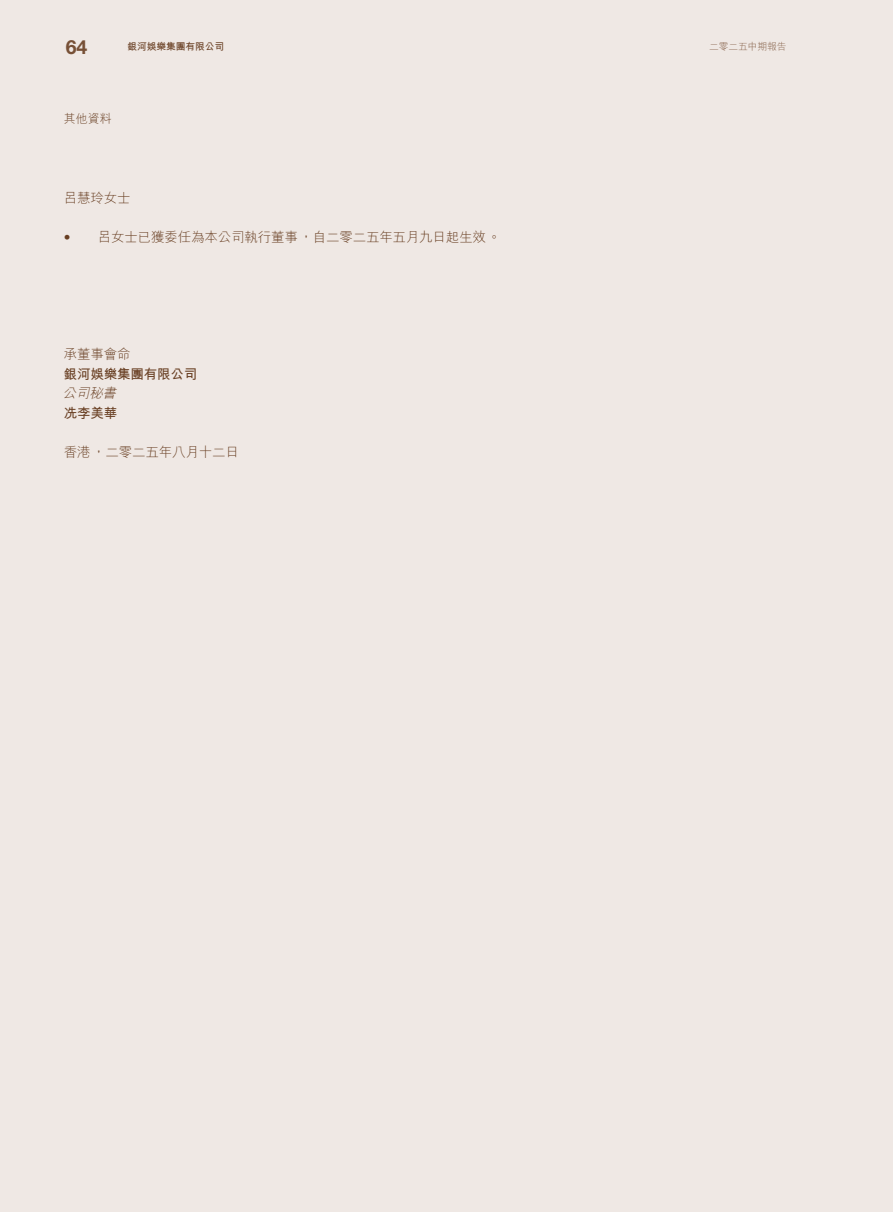
<style>
.page{position:relative;width:893px;height:1212px;background:#efe8e4}
.page>*{position:absolute;margin:0;border:0;box-sizing:border-box;transform-origin:0 0}
.t1{font:700 19.5px "Helvetica Neue LT Pro";color:#775036}
.t2{font:300 13.5px "M Hei HK";letter-spacing:-.015em;color:#683e22}
.t3{font:700 13.5px "M Hei HK";letter-spacing:-.015em;color:#683e22}
.t4{font:italic 300 13.5px "M Hei HK";color:#683e22}
.t5{font:300 12px "M Hei HK";color:#683e22}
.t6{font:700 9.75px "M Hei HK";letter-spacing:-.01em;color:#683e22}
.t7{font:300 9.75px "M Hei HK";letter-spacing:-.01em;color:#866149}
.s1{font-family:"Helvetica Neue LT Pro"}
</style>
<div class="page">
<h1 class="t1" style="left:66px;top:35px;width:23px">64</h1>
<p class="t6" style="left:128px;top:39px;width:98px">銀河娛樂集團有限公司</p>
<p class="t7" style="left:709px;top:39px;width:79px">二零二五中期報告</p>
<p class="t5" style="left:64px;top:110px;width:49px">其他資料</p>
<p class="t2" style="left:64px;top:189px;width:68px">呂慧玲女士</p>
<p class="t2" style="left:64px;top:228px;width:439px"><span class="s1">•</span> 呂女士已獲委任為本公司執行董事，自二零二五年五月九日起生效。</p>
<p class="t2" style="left:64px;top:345px;width:68px">承董事會命</p>
<p class="t3" style="left:64px;top:364px;width:135px">銀河娛樂集團有限公司</p>
<p class="t4" style="left:63px;top:384px;width:59px">公司秘書</p>
<p class="t3" style="left:64px;top:403px;width:55px">冼李美華</p>
<p class="t2" style="left:64px;top:442px;width:177px">香港，二零二五年八月十二日</p>
</div>
